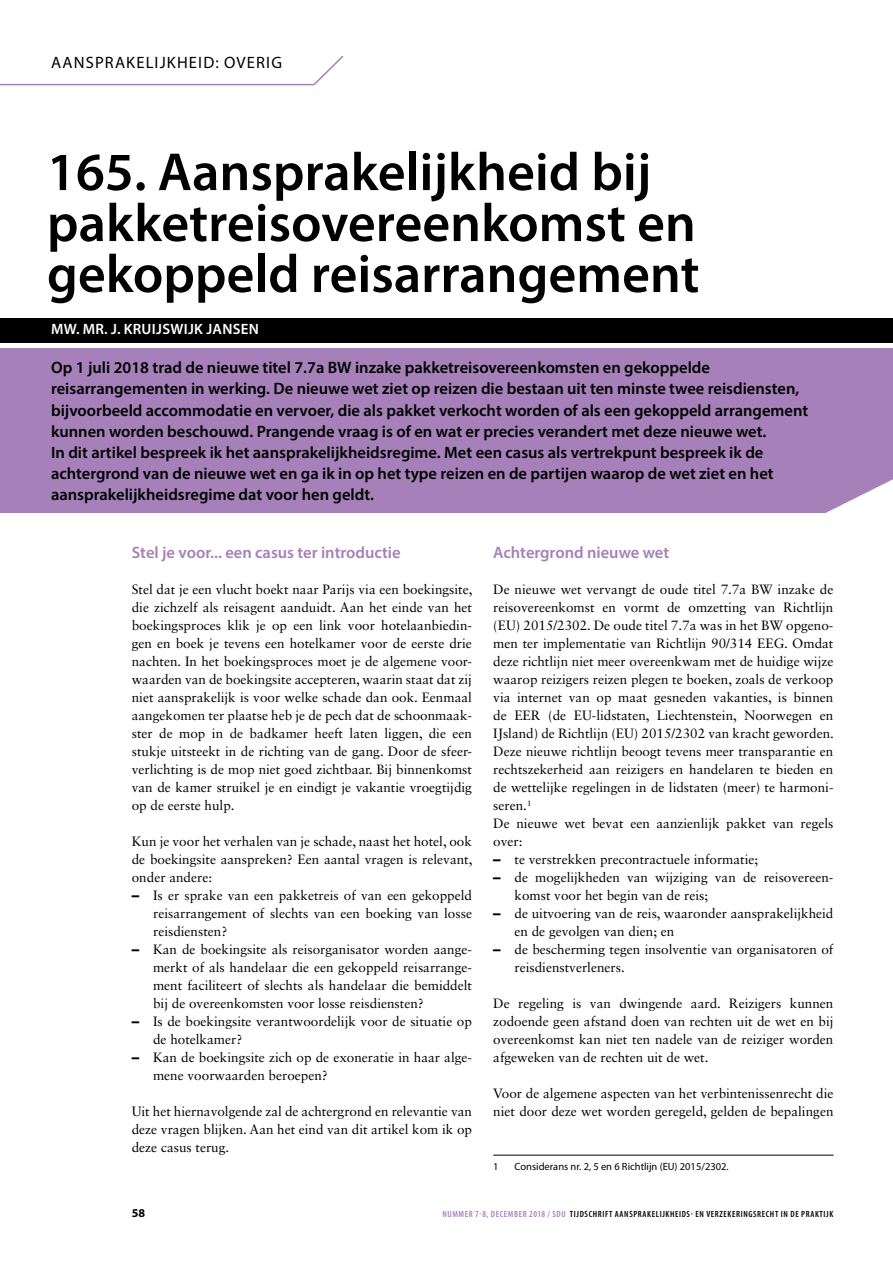
<style>
.page{position:relative;width:893px;height:1263px;background:#fff}
.page>*{position:absolute;margin:0;border:0;box-sizing:border-box;transform-origin:0 0}
.t1{font:600 54px/51px "Myriad Pro";color:#000}
.t2{font:600 16.5px/21px "Myriad Pro";color:#000}
.t3{font:600 16.5px "Myriad Pro";color:#a580b9}
.t4{font:16.5px "Myriad Pro";letter-spacing:.07em;color:#000}
.t5{font:600 15px "Myriad Pro";letter-spacing:.02em;color:#fff}
.t6{font:13.5px/18px "Sabon LT Std";color:#000}
.t7{font:700 12px "Myriad Pro";color:#000}
.t8{font:10.5px "Myriad Pro";color:#000}
.t9{font:600 condensed 9px "Myriad Pro";letter-spacing:.07em;color:#000}
.s1{font-family:"Arial";font-weight:700}
.s2{color:#a580b9}
</style>
<div class="page">
<div style="left:0;top:318px;width:893px;height:24px;background:#000"></div>
<svg style="left:0;top:55px;width:344px;height:31px"></svg>
<hr style="left:493px;top:1155px;width:340px;height:1px;background:#000">
<div style="left:0;top:348px;width:893px;height:164px;background:#a580b9"></div>
<svg style="left:816px;top:512px;width:77px;height:1px"></svg>
<p class="t4" style="left:51px;top:53px;width:23px">Aansp</p>
<p class="t4" style="left:105px;top:53px;width:82px">rakelijkheid</p>
<p class="t4" style="left:215px;top:53px;width:20px">: ove</p>
<p class="t4" style="left:256px;top:53px;width:18px">rig</p>
<h1 class="t1" style="left:47px;top:145px;width:654px">165. Aansprakelijkheid bij pakketreisovereenkomst en gekoppeld reisarrangement</h1>
<p class="t5" style="left:51px;top:320px;width:209px">MW. MR. J. KRUIJSWIJK JANSEN</p>
<p class="t2" style="left:51px;top:357px;width:759px">Op 1 juli 2018 trad de nieuwe titel 7.7a BW inzake pakketreisovereenkomsten en gekoppelde reisarrangementen in werking. De nieuwe wet ziet op reizen die bestaan uit ten minste twee reisdiensten, bijvoorbeeld accommodatie en vervoer, die als pakket verkocht worden of als een gekoppeld arrangement kunnen worden beschouwd. Prangende vraag is of en wat er precies verandert met deze nieuwe wet.<br>In dit artikel bespreek ik het aansprakelijkheidsregime. Met een casus als vertrekpunt bespreek ik de achtergrond van de nieuwe wet en ga ik in op het type reizen en de partijen waarop de wet ziet en het aansprakelijkheidsregime dat voor hen geldt.</p>
<p class="t3" style="left:132px;top:542px;width:270px">Stel je voor... een casus ter introductie</p>
<p class="t6" style="left:132px;top:580px;width:342px;text-align:justify">Stel dat je een vlucht boekt naar Parijs via een boekingsite, die zichzelf als reisagent aanduidt. Aan het einde van het boekingsproces klik je op een link voor hotelaanbiedin&shy;gen en boek je tevens een hotelkamer voor de eerste drie nachten. In het boekingsproces moet je de algemene voor&shy;waarden van de boekingsite accepteren, waarin staat dat zij niet aansprakelijk is voor welke schade dan ook. Eenmaal aangekomen ter plaatse heb je de pech dat de schoonmaak&shy;ster de mop in de badkamer heeft laten liggen, die een stukje uitsteekt in de richting van de gang. Door de sfeer&shy;verlichting is de mop niet goed zichtbaar. Bij binnenkomst van de kamer struikel je en eindigt je vakantie vroegtijdig op de eerste hulp.</p>
<p class="t6" style="left:132px;top:832px;width:342px;text-align:justify">Kun je voor het verhalen van je schade, naast het hotel, ook de boekingsite aanspreken? Een aantal vragen is relevant, onder andere:</p>
<p class="t6" style="left:153px;top:886px;width:320px;text-align:justify;text-indent:-21px"><span class="s1">–</span> Is er sprake van een pakketreis of van een gekoppeld reisarrangement of slechts van een boeking van losse reisdiensten?</p>
<p class="t6" style="left:153px;top:940px;width:320px;text-align:justify;text-indent:-21px"><span class="s1">–</span> Kan de boekingsite als reisorganisator worden aange&shy;merkt of als handelaar die een gekoppeld reisarrange&shy;ment faciliteert of slechts als handelaar die bemiddelt bij de overeenkomsten voor losse reisdiensten?</p>
<p class="t6" style="left:153px;top:1012px;width:320px;text-indent:-21px"><span class="s1">–</span> Is de boekingsite verantwoordelijk voor de situatie op de hotelkamer?</p>
<p class="t6" style="left:153px;top:1048px;width:320px;text-indent:-21px"><span class="s1">–</span> Kan de boekingsite zich op de exoneratie in haar alge&shy;mene voorwaarden beroepen?</p>
<p class="t6" style="left:132px;top:1102px;width:342px;text-align:justify">Uit het hiernavolgende zal de achtergrond en relevantie van deze vragen blijken. Aan het eind van dit artikel kom ik op deze casus terug.</p>
<p class="t3" style="left:493px;top:542px;width:177px">Achtergrond nieuwe wet</p>
<p class="t6" style="left:493px;top:580px;width:342px">De nieuwe wet vervangt de oude titel 7.7a BW inzake de reisovereenkomst en vormt de omzetting van Richtlijn (EU) 2015/2302. De oude titel 7.7a was in het BW opgeno&shy;men ter implementatie van Richtlijn 90/314 EEG. Omdat deze richtlijn niet meer overeenkwam met de huidige wijze waarop reizigers reizen plegen te boeken, zoals de verkoop via internet van op maat gesneden vakanties, is binnen de EER (de EU-lidstaten, Liechtenstein, Noorwegen en IJsland) de Richtlijn (EU) 2015/2302 van kracht geworden.<br>Deze nieuwe richtlijn beoogt tevens meer transparantie en rechtszekerheid aan reizigers en handelaren te bieden en de wettelijke regelingen in de lidstaten (meer) te harmoni&shy;seren.<sup>1<br></sup>De nieuwe wet bevat een aanzienlijk pakket van regels over:</p>
<p class="t6" style="left:493px;top:850px;width:266px"><span class="s1">–</span> te verstrekken precontractuele informatie;</p>
<p class="t6" style="left:514px;top:868px;width:320px;text-indent:-21px"><span class="s1">–</span> de mogelijkheden van wijziging van de reisovereen&shy;komst voor het begin van de reis;</p>
<p class="t6" style="left:514px;top:904px;width:320px;text-indent:-21px"><span class="s1">–</span> de uitvoering van de reis, waaronder aansprakelijkheid en de gevolgen van dien; en</p>
<p class="t6" style="left:514px;top:940px;width:320px;text-indent:-21px"><span class="s1">–</span> de bescherming tegen insolventie van organisatoren of reisdienstverleners.</p>
<p class="t6" style="left:493px;top:994px;width:342px;text-align:justify">De regeling is van dwingende aard. Reizigers kunnen zodoende geen afstand doen van rechten uit de wet en bij overeenkomst kan niet ten nadele van de reiziger worden afgeweken van de rechten uit de wet.</p>
<p class="t6" style="left:493px;top:1084px;width:342px">Voor de algemene aspecten van het verbintenissenrecht die niet door deze wet worden geregeld, gelden de bepalingen</p>
<p class="t8" style="left:493px;top:1160px;width:237px">1 Considerans nr. 2, 5 en 6 Richtlijn (EU) 2015/2302.</p>
<p class="t7" style="left:132px;top:1205px;width:15px">58</p>
<p class="t9" style="left:442px;top:1208px;width:392px"><span class="s2">NUMMER 7-8, DECEMBER 2018 / SDU</span> TIJDSCHRIFT AANSPRAKELIJKHEIDS- EN VERZEKERINGSRECHT IN DE PRAKTIJK</p>
</div>
